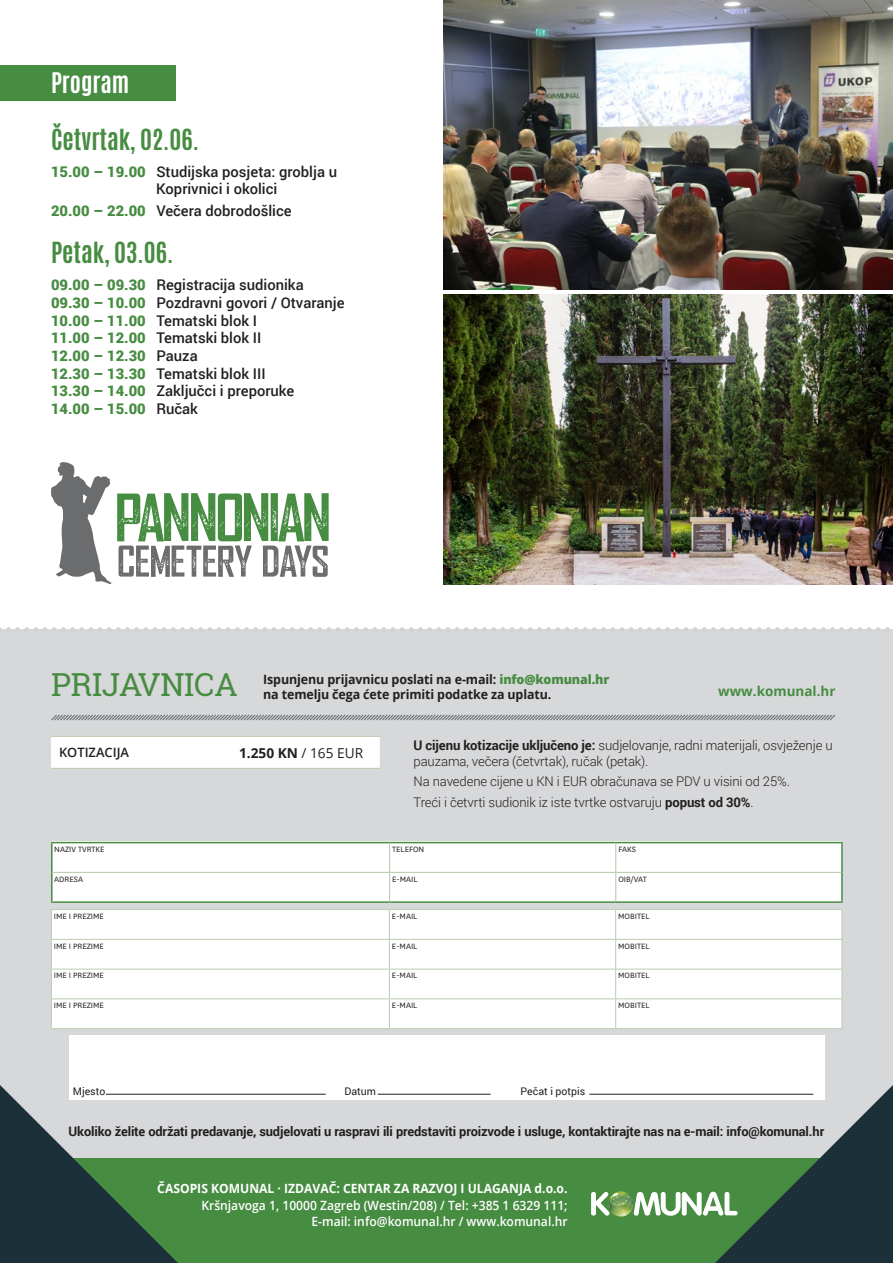
<style>
.page{position:relative;width:893px;height:1263px;background:#fff}
.page>*{position:absolute;margin:0;border:0;box-sizing:border-box;transform-origin:0 0}
.t1{font:31.8px "Roboto Slab";letter-spacing:-.01em;color:#468c41}
.t2{font:700 24.3px "Antonio";color:#468c41}
.t3{font:700 23.7px "Antonio";color:#fff}
.t4{font:500 14.7px/17.7px "Roboto";color:#231f20}
.t5{font:900 14.7px "Roboto";color:#468c41}
.t6{font:700 13.65px "Open Sans";color:#231f20}
.t7{font:700 13.5px "Open Sans";color:#468c41}
.t8{font:300 13.2px/15.9px "Roboto";letter-spacing:-.01em;color:#231f20}
.t9{font:700 13.05px "Roboto";letter-spacing:-.01em;color:#231f20}
.t10{font:700 12.9px "Open Sans";letter-spacing:-.01em;color:#231f20}
.t11{font:600 12.9px "Open Sans";color:#231f20}
.buleti{font:600 12.75px/16.5px "Open Sans";color:#fff;text-align:right;scale:.95 1}
.t12{font:10.5px "Roboto";color:#231f20}
.t13{font:9px "National";color:#231f20}
.s1{font-weight:900;color:#468c41}
.s2{font-weight:500;color:#231f20}
.s3{font-weight:800;color:#468c41}
.s4{font-weight:700}
.s5{font-weight:400}
</style>
<div class="page">
<div style="left:0;top:629px;width:893px;height:545px;background:#d7d8da"></div>
<div style="left:0;top:1158px;width:893px;height:105px;background:#468c41"></div>
<svg style="left:0;top:1085px;width:178px;height:178px"></svg>
<svg style="left:591px;top:1085px;width:302px;height:178px"></svg>
<svg style="left:0;top:627px;width:890px;height:2px"></svg>
<div style="left:51px;top:737px;width:329px;height:31px;background:#fff"></div>
<hr style="left:51px;top:736px;width:172px;height:1px;background:#b9caad">
<hr style="left:51px;top:768px;width:172px;height:1px;background:#b9caad">
<hr style="left:223px;top:736px;width:157px;height:1px;background:#b9caad">
<hr style="left:223px;top:768px;width:157px;height:1px;background:#b9caad">
<div style="left:51px;top:842px;width:791px;height:61px;background:#fff"></div>
<hr style="left:51px;top:843px;width:2px;height:29px;background:#468c41">
<hr style="left:51px;top:842px;width:339px;height:1px;background:#468c41">
<hr style="left:390px;top:842px;width:226px;height:1px;background:#468c41">
<hr style="left:616px;top:842px;width:227px;height:1px;background:#468c41">
<hr style="left:841px;top:843px;width:2px;height:29px;background:#468c41">
<hr style="left:51px;top:872px;width:2px;height:29px;background:#468c41">
<hr style="left:53px;top:872px;width:337px;height:1px;background:#b4c7a7">
<hr style="left:51px;top:901px;width:339px;height:2px;background:#468c41">
<svg style="left:389px;top:843px;width:1px;height:58px"></svg>
<hr style="left:390px;top:872px;width:226px;height:1px;background:#b4c7a7">
<hr style="left:390px;top:901px;width:226px;height:2px;background:#468c41">
<svg style="left:615px;top:843px;width:1px;height:58px"></svg>
<hr style="left:616px;top:872px;width:225px;height:1px;background:#b4c7a7">
<hr style="left:841px;top:872px;width:2px;height:29px;background:#468c41">
<hr style="left:616px;top:901px;width:227px;height:2px;background:#468c41">
<div style="left:51px;top:909px;width:791px;height:120px;background:#fff"></div>
<hr style="left:51px;top:909px;width:338px;height:1px;background:#bbccaf">
<hr style="left:389px;top:909px;width:227px;height:1px;background:#bbccaf">
<hr style="left:616px;top:909px;width:226px;height:1px;background:#bbccaf">
<hr style="left:51px;top:939px;width:338px;height:1px;background:#bbccaf">
<hr style="left:389px;top:939px;width:227px;height:1px;background:#bbccaf">
<hr style="left:616px;top:939px;width:226px;height:1px;background:#bbccaf">
<svg style="left:51px;top:910px;width:1px;height:118px"></svg>
<hr style="left:51px;top:969px;width:338px;height:1px;background:#bbccaf">
<hr style="left:51px;top:998px;width:338px;height:1px;background:#bbccaf">
<hr style="left:51px;top:1028px;width:338px;height:1px;background:#bbccaf">
<svg style="left:389px;top:910px;width:1px;height:118px"></svg>
<hr style="left:389px;top:969px;width:227px;height:1px;background:#bbccaf">
<hr style="left:389px;top:998px;width:227px;height:1px;background:#bbccaf">
<hr style="left:389px;top:1028px;width:227px;height:1px;background:#bbccaf">
<svg style="left:615px;top:910px;width:1px;height:118px"></svg>
<hr style="left:616px;top:969px;width:226px;height:1px;background:#bbccaf">
<hr style="left:616px;top:998px;width:226px;height:1px;background:#bbccaf">
<svg style="left:842px;top:910px;width:1px;height:118px"></svg>
<hr style="left:616px;top:1028px;width:226px;height:1px;background:#bbccaf">
<svg style="left:51px;top:714px;width:785px;height:7px"></svg>
<div style="left:69px;top:1035px;width:755px;height:65px;background:#fff"></div>
<hr style="left:106px;top:1094px;width:220px;height:1px;background:#231f20">
<hr style="left:378px;top:1094px;width:113px;height:1px;background:#231f20">
<hr style="left:589px;top:1094px;width:224px;height:1px;background:#231f20">
<div style="left:0;top:65px;width:175px;height:35px;background:#468c41"></div>
<svg style="left:51px;top:462px;width:60px;height:122px"></svg>
<svg style="left:117px;top:493px;width:212px;height:84px"></svg>
<img style="left:443px;top:0;width:450px;height:289px">
<img style="left:443px;top:295px;width:450px;height:289px">
<p class="t3" style="left:51px;top:65px;width:80px">Program</p>
<p class="t2" style="left:51px;top:121px;width:150px">Četvrtak, 02.06.</p>
<p class="t4" style="left:156px;top:162px;width:182px;text-indent:-105px"><span class="s1">15.00 – 19.00</span> Studijska posjeta: groblja u<br>Koprivnici i okolici</p>
<p class="t4" style="left:51px;top:202px;width:242px"><span class="s1">20.00 – 22.00</span> Večera dobrodošlice</p>
<p class="t2" style="left:51px;top:234px;width:124px">Petak, 03.06.</p>
<p class="t4" style="left:51px;top:276px;width:254px"><span class="s1">09.00 – 09.30</span> Registracija sudionika</p>
<p class="t4" style="left:51px;top:293px;width:295px"><span class="s1">09.30 – 10.00</span> Pozdravni govori / Otvaranje</p>
<p class="t4" style="left:51px;top:311px;width:208px"><span class="s1">10.00 – 11.00</span> Tematski blok I</p>
<p class="t4" style="left:51px;top:329px;width:212px"><span class="s1">11.00 – 12.00</span> Tematski blok II</p>
<p class="t5" style="left:51px;top:345px;width:148px">12.00 – 12.30 <span class="s2">Pauza</span></p>
<p class="t4" style="left:51px;top:364px;width:216px"><span class="s1">12.30 – 13.30</span> Tematski blok III</p>
<p class="t4" style="left:51px;top:382px;width:245px"><span class="s1">13.30 – 14.00</span> Zaključci i preporuke</p>
<p class="t5" style="left:51px;top:399px;width:148px">14.00 – 15.00 <span class="s2">Ručak</span></p>
<p class="t1" style="left:51px;top:662px;width:188px">PRIJAVNICA</p>
<p class="t10" style="left:263px;top:670px;width:348px">Ispunjenu prijavnicu poslati na e-mail: <span class="s3">info@komunal.hr</span></p>
<p class="t7" style="left:718px;top:681px;width:119px">www.komunal.hr</p>
<p class="t10" style="left:263px;top:685px;width:290px">na temelju čega ćete primiti podatke za uplatu.</p>
<p class="t8" style="left:414px;top:736px;width:421px"><span class="s4">U cijenu kotizacije uključeno je:</span> sudjelovanje, radni materijali, osvježenje u pauzama, večera (četvrtak), ručak (petak).</p>
<p class="t8" style="left:414px;top:773px;width:378px">Na navedene cijene u KN i EUR obračunava se PDV u visini od 25%.</p>
<p class="t8" style="left:414px;top:794px;width:342px">Treći i četvrti sudionik iz iste tvrtke ostvaruju <span class="s4">popust od 30%</span>.</p>
<p class="t11" style="left:59px;top:744px;width:71px">KOTIZACIJA</p>
<p class="t6" style="left:239px;top:743px;width:126px">1.250 KN <span class="s5">/ 165 EUR</span></p>
<p class="t13" style="left:54px;top:843px;width:52px">NAZIV TVRTKE</p>
<p class="t13" style="left:392px;top:843px;width:34px">TELEFON</p>
<p class="t13" style="left:618px;top:843px;width:19px">FAKS</p>
<p class="t13" style="left:54px;top:873px;width:30px">ADRESA</p>
<p class="t13" style="left:392px;top:873px;width:27px">E-MAIL</p>
<p class="t13" style="left:618px;top:873px;width:30px">OIB/VAT</p>
<p class="t13" style="left:54px;top:910px;width:52px">IME I PREZIME</p>
<p class="t13" style="left:392px;top:910px;width:27px">E-MAIL</p>
<p class="t13" style="left:618px;top:910px;width:33px">MOBITEL</p>
<p class="t13" style="left:54px;top:940px;width:52px">IME I PREZIME</p>
<p class="t13" style="left:392px;top:940px;width:27px">E-MAIL</p>
<p class="t13" style="left:618px;top:940px;width:33px">MOBITEL</p>
<p class="t13" style="left:54px;top:970px;width:52px">IME I PREZIME</p>
<p class="t13" style="left:392px;top:970px;width:27px">E-MAIL</p>
<p class="t13" style="left:618px;top:970px;width:33px">MOBITEL</p>
<p class="t13" style="left:54px;top:999px;width:52px">IME I PREZIME</p>
<p class="t13" style="left:392px;top:999px;width:27px">E-MAIL</p>
<p class="t13" style="left:618px;top:999px;width:33px">MOBITEL</p>
<p class="t12" style="left:73px;top:1084px;width:34px">Mjesto</p>
<p class="t12" style="left:345px;top:1084px;width:33px">Datum</p>
<p class="t12" style="left:521px;top:1084px;width:66px">Pečat i potpis</p>
<p class="t9" style="left:69px;top:1122px;width:757px">Ukoliko želite održati predavanje, sudjelovati u raspravi ili predstaviti proizvode i usluge, kontaktirajte nas na e-mail: info@komunal.hr</p>
<p class="buleti" style="left:157px;top:1180px;width:433px"><span class="s4">ČASOPIS KOMUNAL · IZDAVAČ: CENTAR ZA RAZVOJ I ULAGANJA d.o.o.<br></span>Kršnjavoga 1, 10000 Zagreb (Westin/208) / Tel: +385 1 6329 111;<br>E-mail: info@komunal.hr / www.komunal.hr</p>
</div>
